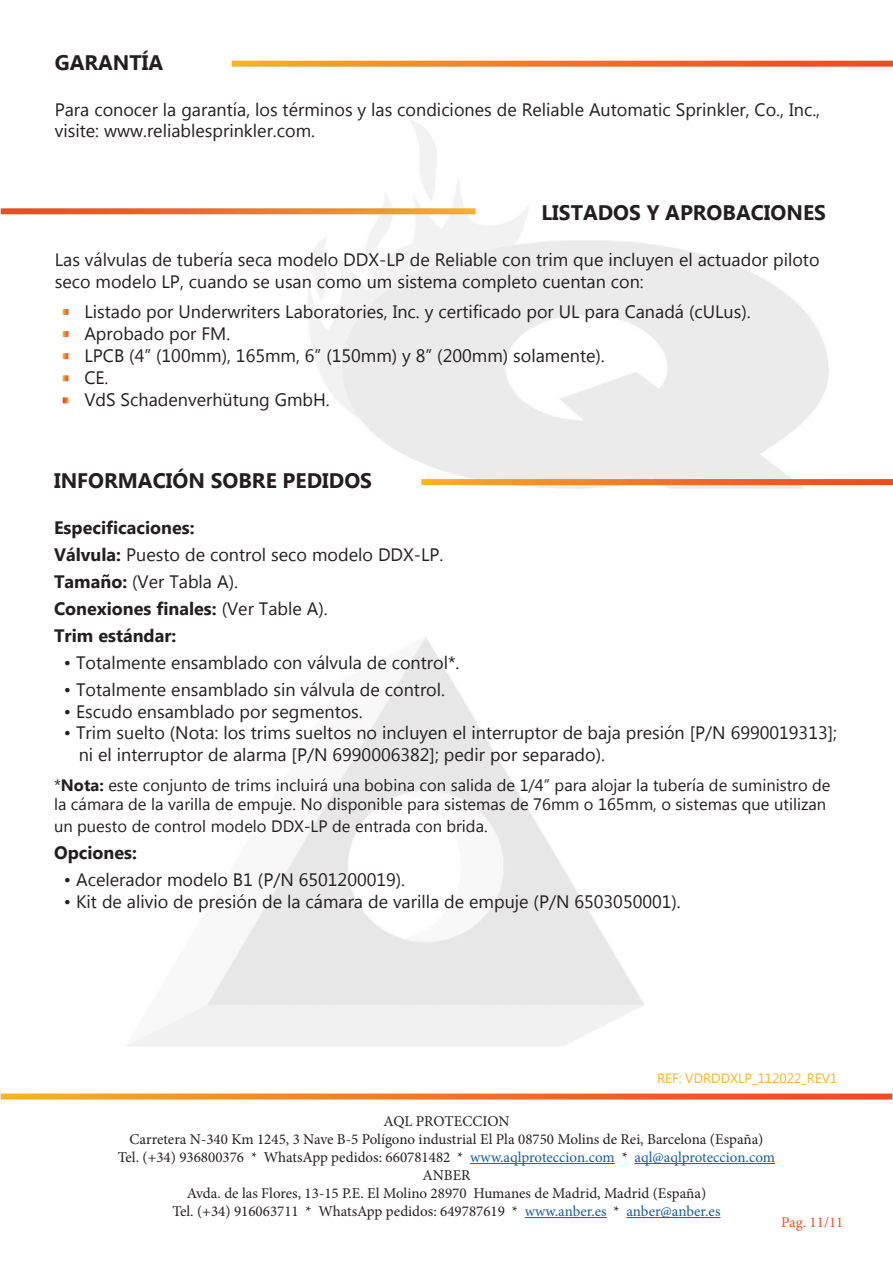
<style>
.page{position:relative;width:893px;height:1263px;background:#fff}
.page>*{position:absolute;margin:0;border:0;box-sizing:border-box;transform-origin:0 0}
.t1{font:700 21px "Microsoft New Tai Lue";color:#231f20}
.t2{font:18px/21.9px "Microsoft New Tai Lue";color:#231f20}
.t3{font:700 18px/27px "Microsoft New Tai Lue";color:#231f20}
.t4{font:16.5px/19.5px "Microsoft New Tai Lue";color:#231f20}
.t5{font:15px/18px "Minion Pro";color:#231f20;text-align:center}
.t6{font:15px "Minion Pro";color:#f05126}
.t7{font:13.5px "Microsoft New Tai Lue";color:#fcb325}
.s1{font-weight:400}
.s2{font-weight:700}
.s3{color:#175d9e}
</style>
<div class="page">
<svg style="left:1px;top:1093px;width:891px;height:6px;background:#f4823a"></svg>
<hr style="left:470px;top:1163px;width:145px;height:1px;background:#175d9e">
<hr style="left:634px;top:1163px;width:141px;height:1px;background:#175d9e">
<hr style="left:525px;top:1217px;width:82px;height:1px;background:#175d9e">
<hr style="left:626px;top:1217px;width:94px;height:1px;background:#175d9e">
<svg style="left:232px;top:61px;width:661px;height:6px;background:#f47d31"></svg>
<svg style="left:1px;top:208px;width:475px;height:6px;background:#f47d31"></svg>
<svg style="left:421px;top:479px;width:472px;height:6px;background:#f37829"></svg>
<svg style="left:63px;top:353px;width:5px;height:6px"></svg>
<svg style="left:63px;top:375px;width:5px;height:6px"></svg>
<svg style="left:63px;top:397px;width:5px;height:6px"></svg>
<svg style="left:63px;top:309px;width:5px;height:6px"></svg>
<svg style="left:63px;top:331px;width:5px;height:6px"></svg>
<p class="t1" style="left:55px;top:50px;width:110px">GARANTÍA</p>
<p class="t2" style="left:55px;top:100px;width:767px">Para conocer la garantía, los términos y las condiciones de Reliable Automatic Sprinkler, Co., Inc., visite: www.reliablesprinkler.com.</p>
<p class="t1" style="left:541px;top:200px;width:286px">LISTADOS Y APROBACIONES</p>
<p class="t2" style="left:55px;top:250px;width:766px">Las válvulas de tubería seca modelo DDX-LP de Reliable con trim que incluyen el actuador piloto seco modelo LP, cuando se usan como um sistema completo cuentan con:</p>
<p class="t2" style="left:84px;top:302px;width:668px">Listado por Underwriters Laboratories, Inc. y certificado por UL para Canadá (cULus).<br>Aprobado por FM.<br>LPCB (4” (100mm), 165mm, 6” (150mm) y 8” (200mm) solamente).<br>CE.<br>VdS Schadenverhütung GmbH.</p>
<p class="t1" style="left:54px;top:469px;width:319px">INFORMACIÓN SOBRE PEDIDOS</p>
<p class="t3" style="left:54px;top:516px;width:391px">Especificaciones:<br>Válvula: <span class="s1">Puesto de control seco modelo DDX-LP.<br></span>Tamaño: <span class="s1">(Ver Tabla A).<br></span>Conexiones finales: <span class="s1">(Ver Table A).<br></span>Trim estándar:</p>
<p class="t2" style="left:64px;top:653px;width:397px">• Totalmente ensamblado con válvula de control*.</p>
<p class="t2" style="left:64px;top:680px;width:383px">• Totalmente ensamblado sin válvula de control.</p>
<p class="t2" style="left:64px;top:702px;width:300px">• Escudo ensamblado por segmentos.</p>
<p class="t2" style="left:79px;top:724px;width:760px;text-indent:-15px">• Trim suelto (Nota: los trims sueltos no incluyen el interruptor de baja presión [P/N 6990019313]; ni el interruptor de alarma [P/N 6990006382]; pedir por separado).</p>
<p class="t4" style="left:54px;top:777px;width:778px">*<span class="s2">Nota:</span> este conjunto de trims incluirá una bobina con salida de 1/4” para alojar la tubería de suministro de la cámara de la varilla de empuje. No disponible para sistemas de 76mm o 165mm, o sistemas que utilizan</p>
<p class="t4" style="left:54px;top:818px;width:435px">un puesto de control modelo DDX-LP de entrada con brida.</p>
<p class="t3" style="left:54px;top:841px;width:84px">Opciones:</p>
<p class="t2" style="left:64px;top:870px;width:343px">• Acelerador modelo B1 (P/N 6501200019).</p>
<p class="t2" style="left:64px;top:892px;width:618px">• Kit de alivio de presión de la cámara de varilla de empuje (P/N 6503050001).</p>
<p class="t7" style="left:657px;top:1071px;width:182px">REF: VDRDDXLP_112022_REV1</p>
<p class="t5" style="left:118px;top:1112px;width:659px">AQL PROTECCION<br>Carretera N-340 Km 1245, 3 Nave B-5 Polígono industrial El Pla 08750 Molins de Rei, Barcelona (España)<br>Tel. (+34) 936800376 * WhatsApp pedidos: 660781482 * <span class="s3">www.aqlproteccion.com</span> * <span class="s3">aql@aqlproteccion.com </span>ANBER<br>Avda. de las Flores, 13-15 P.E. El Molino 28970 Humanes de Madrid, Madrid (España)<br>Tel. (+34) 916063711 * WhatsApp pedidos: 649787619 * <span class="s3">www.anber.es</span> * <span class="s3">anber@anber.es</span></p>
<p class="t6" style="left:781px;top:1212px;width:64px">Pag. 11/11</p>
</div>
